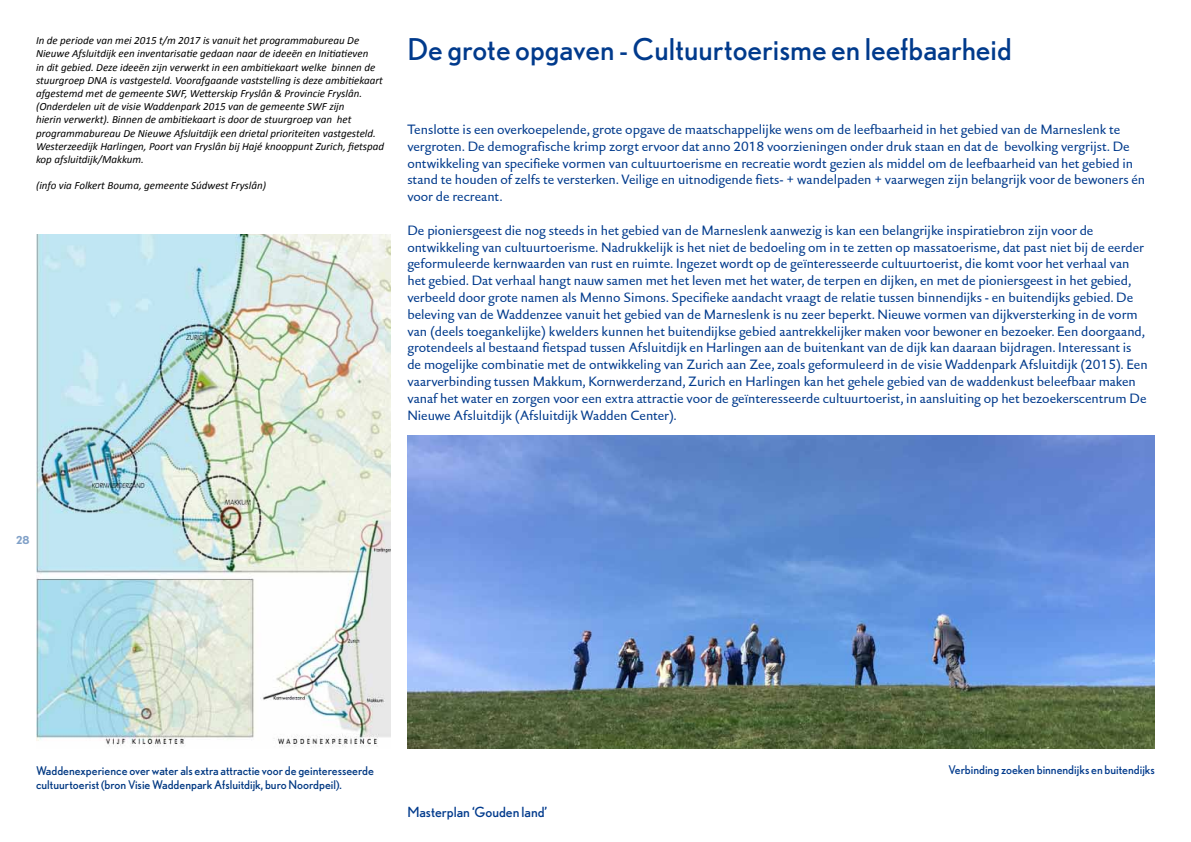
<style>
.page{position:relative;width:1191px;height:842px;background:#fff}
.page>*{position:absolute;margin:0;border:0;box-sizing:border-box;transform-origin:0 0}
.t1{font:30px "Nobel";color:#003a8c}
.t2{font:14px/16.8px "DTL Haarlemmer Sans D";letter-spacing:-.005em;color:#003a8c}
.t3{font:14px "Nobel";color:#003a8c}
.t4{font:12px/14.4px "Nobel";color:#003882}
.t5{font:12px "Nobel";color:#003a8c}
.t6{font:italic 11px/13.2px "Calibri";color:#000}
.t7{font:700 11px "Nobel";color:#81a1c8}
</style>
<div class="page">
<img style="left:407px;top:436px;width:748px;height:312px">
<img style="left:36px;top:234px;width:354px;height:513px">
<p class="t6" style="left:36px;top:33px;width:350px">In de periode van mei 2015 t/m 2017 is vanuit het programmabureau De Nieuwe Afsluitdijk een inventarisatie gedaan naar de ideeën en Initiatieven<br>in dit gebied. Deze ideeën zijn verwerkt in een ambitiekaart welke binnen de stuurgroep DNA is vastgesteld. Voorafgaande vaststelling is deze ambitiekaart afgestemd met de gemeente SWF, Wetterskip Fryslân &amp; Provincie Fryslân. (Onderdelen uit de visie Waddenpark 2015 van de gemeente SWF zijn<br>hierin verwerkt). Binnen de ambitiekaart is door de stuurgroep van het programmabureau De Nieuwe Afsluitdijk een drietal prioriteiten vastgesteld.<br>Westerzeedijk Harlingen, Poort van Fryslân bij Hajé knooppunt Zurich, fietspad kop afsluitdijk/Makkum.</p>
<p class="t6" style="left:36px;top:179px;width:231px">(info via Folkert Bouma, gemeente Súdwest Fryslân)</p>
<h1 class="t1" style="left:407px;top:32px;width:606px">De grote opgaven - Cultuurtoerisme en leefbaarheid</h1>
<p class="t2" style="left:407px;top:121px;width:739px">Tenslotte is een overkoepelende, grote opgave de maatschappelijke wens om de leefbaarheid in het gebied van de Marneslenk te vergroten. De demografische krimp zorgt ervoor dat anno 2018 voorzieningen onder druk staan en dat de bevolking vergrijst. De ontwikkeling van specifieke vormen van cultuurtoerisme en recreatie wordt gezien als middel om de leefbaarheid van het gebied in stand te houden of zelfs te versterken. Veilige en uitnodigende fiets- + wandelpaden + vaarwegen zijn belangrijk voor de bewoners én voor de recreant.</p>
<p class="t2" style="left:407px;top:222px;width:741px">De pioniersgeest die nog steeds in het gebied van de Marneslenk aanwezig is kan een belangrijke inspiratiebron zijn voor de ontwikkeling van cultuurtoerisme. Nadrukkelijk is het niet de bedoeling om in te zetten op massatoerisme, dat past niet bij de eerder geformuleerde kernwaarden van rust en ruimte. Ingezet wordt op de geïnteresseerde cultuurtoerist, die komt voor het verhaal van het gebied. Dat verhaal hangt nauw samen met het leven met het water, de terpen en dijken, en met de pioniersgeest in het gebied, verbeeld door grote namen als Menno Simons. Specifieke aandacht vraagt de relatie tussen binnendijks - en buitendijks gebied. De beleving van de Waddenzee vanuit het gebied van de Marneslenk is nu zeer beperkt. Nieuwe vormen van dijkversterking in de vorm van (deels toegankelijke) kwelders kunnen het buitendijkse gebied aantrekkelijker maken voor bewoner en bezoeker. Een doorgaand, grotendeels al bestaand fietspad tussen Afsluitdijk en Harlingen aan de buitenkant van de dijk kan daaraan bijdragen. Interessant is de mogelijke combinatie met de ontwikkeling van Zurich aan Zee, zoals geformuleerd in de visie Waddenpark Afsluitdijk (2015). Een vaarverbinding tussen Makkum, Kornwerderzand, Zurich en Harlingen kan het gehele gebied van de waddenkust beleefbaar maken vanaf het water en zorgen voor een extra attractie voor de geïnteresseerde cultuurtoerist, in aansluiting op het bezoekerscentrum De Nieuwe Afsluitdijk (Afsluitdijk Wadden Center).</p>
<p class="t7" style="left:16px;top:533px;width:15px">28</p>
<p class="t4" style="left:36px;top:763px;width:339px">Waddenexperience over water als extra attractie voor de geinteresseerde cultuurtoerist (bron Visie Waddenpark Afsluitdijk, buro Noordpeil).</p>
<p class="t3" style="left:407px;top:804px;width:141px">Masterplan ‘Gouden land’</p>
<p class="t5" style="left:948px;top:763px;width:208px">Verbinding zoeken binnendijks en buitendijks</p>
</div>
